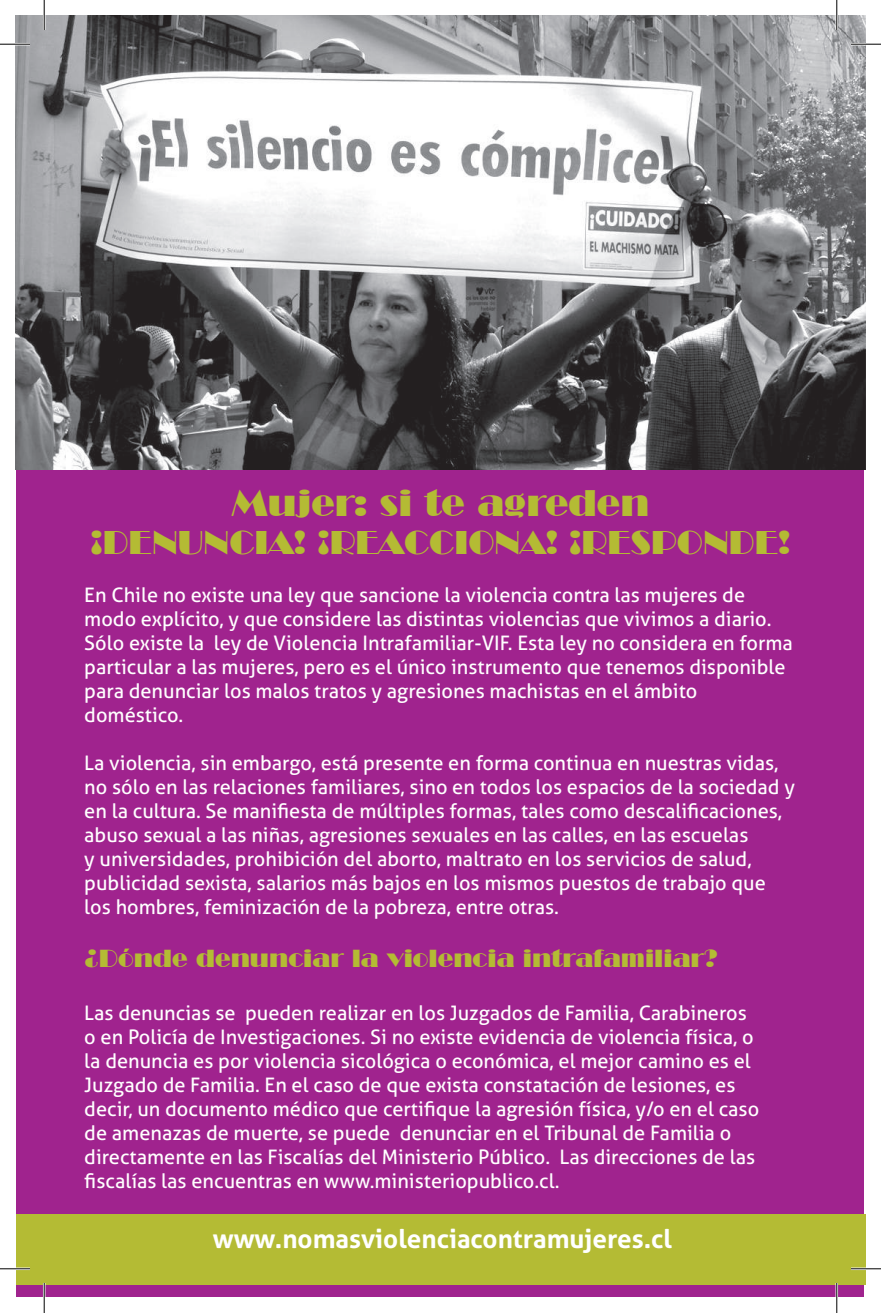
<style>
.page{position:relative;width:881px;height:1313px;background:#fff}
.page>*{position:absolute;margin:0;border:0;box-sizing:border-box;transform-origin:0 0}
.t1{font:36px "Broadway BT";color:#b4bb34}
.t2{font:32px "Broadway BT";color:#b4bb34}
.t3{font:700 26px "Aller";color:#fff}
.t4{font:24px "Broadway BT";color:#b4bb34}
.t5{font:20px/24px "Aller";color:#fff}
</style>
<div class="page">
<div style="left:17px;top:17px;width:847px;height:1279px;background:#a0238e"></div>
<img style="left:16px;top:16px;width:849px;height:453px">
<div style="left:16px;top:1214px;width:849px;height:70px;background:#b4bb34"></div>
<hr style="left:0;top:43px;width:30px;height:2px;background:#fff">
<hr style="left:850px;top:43px;width:30px;height:2px;background:#fff">
<hr style="left:0;top:1267px;width:30px;height:2px;background:#fff">
<hr style="left:850px;top:1267px;width:30px;height:2px;background:#fff">
<hr style="left:43px;top:0;width:2px;height:30px;background:#fff">
<hr style="left:43px;top:1282px;width:2px;height:30px;background:#fff">
<hr style="left:835px;top:0;width:2px;height:30px;background:#fff">
<hr style="left:835px;top:1282px;width:2px;height:30px;background:#fff">
<hr style="left:0;top:44px;width:30px;height:1px;background:#000">
<hr style="left:850px;top:44px;width:30px;height:1px;background:#000">
<hr style="left:0;top:1268px;width:30px;height:1px;background:#000">
<hr style="left:850px;top:1268px;width:30px;height:1px;background:#000">
<hr style="left:44px;top:0;width:1px;height:30px;background:#000">
<hr style="left:44px;top:1282px;width:1px;height:30px;background:#000">
<hr style="left:836px;top:0;width:1px;height:30px;background:#000">
<hr style="left:836px;top:1282px;width:1px;height:30px;background:#000">
<h1 class="t1" style="left:232px;top:481px;width:419px">Mujer: si te agreden</h1>
<h2 class="t2" style="left:91px;top:523px;width:701px">¡DENUNCIA! ¡REACCIONA! ¡RESPONDE!</h2>
<p class="t5" style="left:84px;top:583px;width:710px">En Chile no existe una ley que sancione la violencia contra las mujeres de modo explícito, y que considere las distintas violencias que vivimos a diario.<br>Sólo existe la ley de Violencia Intrafamiliar-VIF. Esta ley no considera en forma particular a las mujeres, pero es el único instrumento que tenemos disponible para denunciar los malos tratos y agresiones machistas en el ámbito doméstico.</p>
<p class="t5" style="left:84px;top:751px;width:712px">La violencia, sin embargo, está presente en forma continua en nuestras vidas, no sólo en las relaciones familiares, sino en todos los espacios de la sociedad y en la cultura. Se manifiesta de múltiples formas, tales como descalificaciones, abuso sexual a las niñas, agresiones sexuales en las calles, en las escuelas<br>y universidades, prohibición del aborto, maltrato en los servicios de salud, publicidad sexista, salarios más bajos en los mismos puestos de trabajo que los hombres, feminización de la pobreza, entre otras.</p>
<p class="t4" style="left:84px;top:944px;width:635px">¿Dónde denunciar la violencia intrafamiliar?</p>
<p class="t5" style="left:84px;top:1000px;width:676px">Las denuncias se pueden realizar en los Juzgados de Familia, Carabineros o en Policía de Investigaciones. Si no existe evidencia de violencia física, o la denuncia es por violencia sicológica o económica, el mejor camino es el Juzgado de Familia. En el caso de que exista constatación de lesiones, es decir, un documento médico que certifique la agresión física, y/o en el caso de amenazas de muerte, se puede denunciar en el Tribunal de Familia o directamente en las Fiscalías del Ministerio Público. Las direcciones de las fiscalías las encuentras en www.ministeriopublico.cl.</p>
<h3 class="t3" style="left:213px;top:1222px;width:461px">www.nomasviolenciacontramujeres.cl</h3>
</div>
